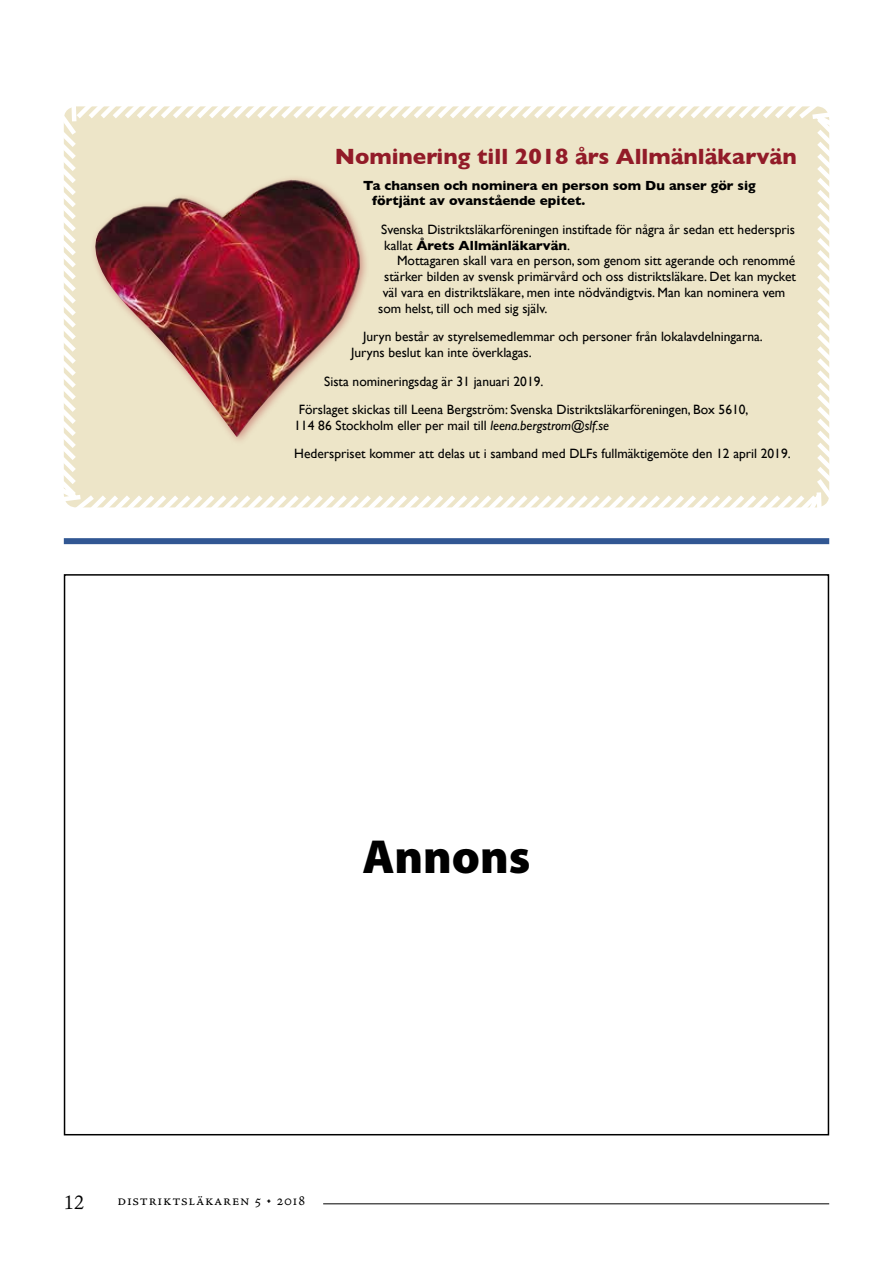
<style>
.page{position:relative;width:893px;height:1263px;background:#fff}
.page>*{position:absolute;margin:0;border:0;box-sizing:border-box;transform-origin:0 0}
.t1{font:900 48px "Myriad Pro";color:#000}
.t2{font:700 22.5px "Gill Sans";color:#921b28}
.t3{font:22.5px "Adobe Jenson";color:#000}
.t4{font:16.5px "Adobe Jenson Regular SC";letter-spacing:.05em;color:#000}
.t5{font:13.5px/15.8px "Gill Sans";color:#000}
.t6{font:700 13.5px/15.5px "Gill Sans";color:#000}
.s1{font-weight:700}
.s2{font-style:italic}
</style>
<div class="page">
<div style="left:64px;top:538px;width:765px;height:6px;background:#315793"></div>
<div style="left:64px;top:106px;width:766px;height:402px;background:#ede5c8"></div>
<div style="left:90px;top:175px;width:280px;height:271px;background:#ede5c8"></div>
<img style="left:86px;top:175px;width:281px;height:262px">
<hr style="left:323px;top:1203px;width:506px;height:1px;background:#000">
<h2 class="t2" style="left:335px;top:139px;width:463px">Nominering till 2018 års Allmänläkarvän</h2>
<p class="t6" style="left:372px;top:177px;width:385px;text-indent:-9px">Ta chansen och nominera en person som Du anser gör sig förtjänt av ovanstående epitet.</p>
<p class="t5" style="left:381px;top:221px;width:415px">Svenska Distriktsläkarföreningen instiftade för några år sedan ett hederspris kallat <span class="s1">Årets Allmänläkarvän</span>.</p>
<p class="t5" style="left:397px;top:253px;width:400px">Mottagaren skall vara en person, som genom sitt agerande och renommé</p>
<p class="t5" style="left:384px;top:269px;width:413px">stärker bilden av svensk primärvård och oss distriktsläkare. Det kan mycket</p>
<p class="t5" style="left:383px;top:284px;width:404px">väl vara en distriktsläkare, men inte nödvändigtvis. Man kan nominera vem</p>
<p class="t5" style="left:378px;top:300px;width:171px">som helst, till och med sig själv.</p>
<p class="t5" style="left:351px;top:329px;width:413px;text-indent:12px">Juryn består av styrelsemedlemmar och personer från lokalavdelningarna.<br>Juryns beslut kan inte överklagas.</p>
<p class="t5" style="left:299px;top:367px;width:451px;line-height:28.5px;text-indent:26px">Sista nomineringsdag är 31 januari 2019.<br>Förslaget skickas till Leena Bergström: Svenska Distriktsläkarföreningen, Box 5610,</p>
<p class="t5" style="left:294px;top:411px;width:498px;line-height:28.5px">114 86 Stockholm eller per mail till <span class="s2">leena.bergstrom@slf.se<br></span>Hederspriset kommer att delas ut i samband med DLFs fullmäktigemöte den 12 april 2019.</p>
<h1 class="t1" style="left:362px;top:829px;width:170px">Annons</h1>
<h2 class="t3" style="left:64px;top:1190px;width:22px">12</h2>
<p class="t4" style="left:117px;top:1191px;width:189px">distriktsläkaren 5 • 2018</p>
</div>
